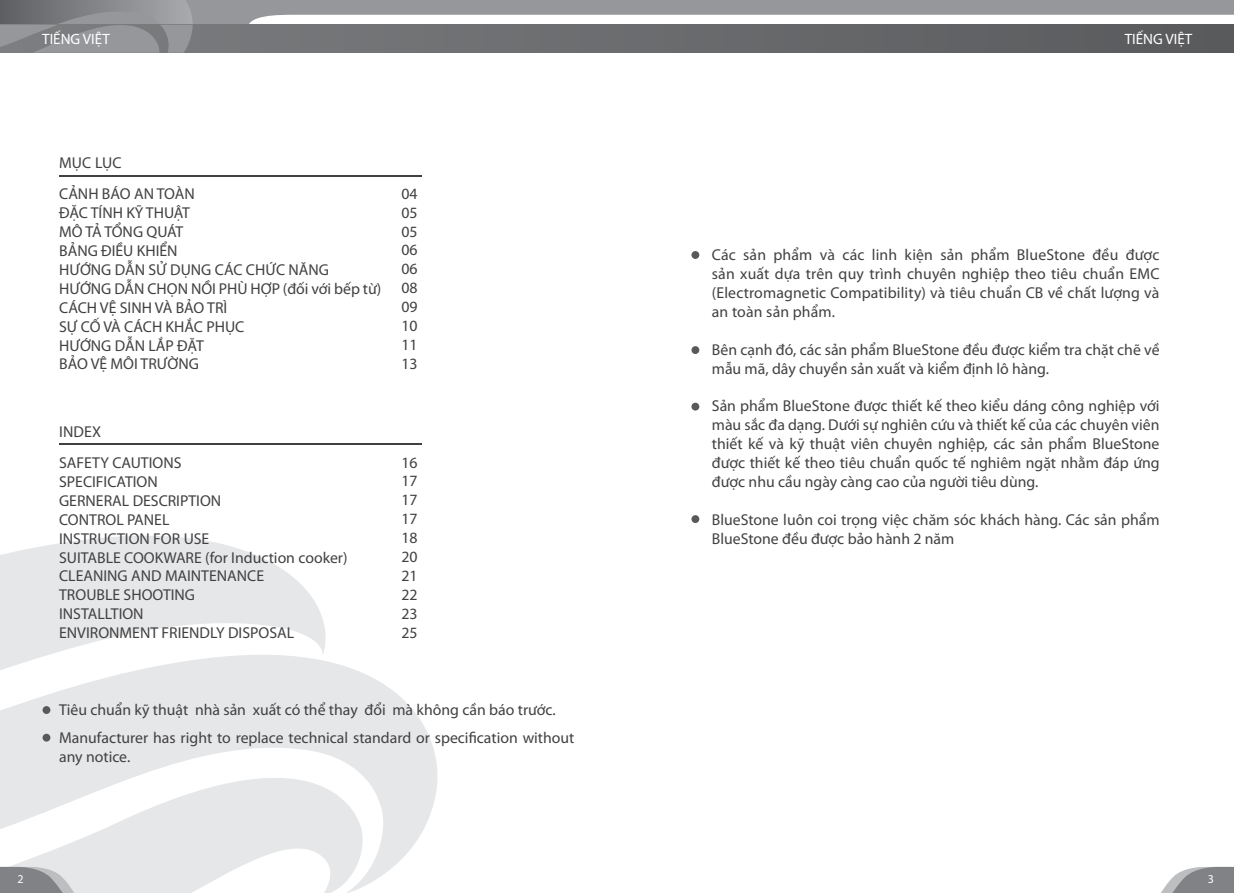
<style>
.page{position:relative;width:1234px;height:893px;background:#fff}
.page>*{position:absolute;margin:0;border:0;box-sizing:border-box;transform-origin:0 0}
.t1{font:15.75px/18.9px "Myriad Pro";color:#414042}
.t2{font:15.75px/18.9px "Myriad Pro";color:#424142}
.t3{font:15px "Myriad Pro";color:#fff}
.t4{font:12px "Myriad Pro";color:#fff}
</style>
<div class="page">
<svg style="left:0;top:536px;width:438px;height:357px;fill:#e6e7e8"></svg>
<div style="left:43px;top:706px;width:7px;height:8px;background:#58595b;border-radius:50%"></div>
<div style="left:43px;top:734px;width:7px;height:8px;background:#58595b;border-radius:50%"></div>
<hr style="left:59px;top:175px;width:362px;height:2px;background:#414042">
<hr style="left:59px;top:444px;width:362px;height:1px;background:#414042">
<div style="left:691px;top:251px;width:8px;height:8px;background:#58595b;border-radius:50%"></div>
<div style="left:691px;top:346px;width:8px;height:8px;background:#58595b;border-radius:50%"></div>
<div style="left:691px;top:403px;width:8px;height:8px;background:#58595b;border-radius:50%"></div>
<div style="left:691px;top:515px;width:8px;height:8px;background:#58595b;border-radius:50%"></div>
<svg style="left:193px;top:0;width:1040px;height:25px;fill:#95979a"></svg>
<svg style="left:193px;top:25px;width:1040px;height:28px;background:#68696b"></svg>
<svg style="left:0;top:0;width:193px;height:53px;background:#888a8d"></svg>
<svg style="left:0;top:867px;width:81px;height:26px;background:#a0a1a4"></svg>
<svg style="left:1161px;top:867px;width:72px;height:26px"></svg>
<p class="t3" style="left:42px;top:29px;width:69px">TIẾNG VIỆT</p>
<p class="t3" style="left:1124px;top:29px;width:69px">TIẾNG VIỆT</p>
<p class="t2" style="left:59px;top:147px;width:137px;line-height:30.9px">MỤC LỤC<br>CẢNH BÁO AN TOÀN</p>
<p class="t2" style="left:59px;top:203px;width:323px">ĐẶC TÍNH KỸ THUẬT<br>MÔ TẢ TỔNG QUÁT<br>BẢNG ĐIỀU KHIỂN<br>HƯỚNG DẪN SỬ DỤNG CÁC CHỨC NĂNG<br>HƯỚNG DẪN CHỌN NỒI PHÙ HỢP (đối với bếp từ)<br>CÁCH VỆ SINH VÀ BẢO TRÌ<br>SỰ CỐ VÀ CÁCH KHẮC PHỤC<br>HƯỚNG DẪN LẮP ĐẶT<br>BẢO VỆ MÔI TRƯỜNG</p>
<p class="t1" style="left:59px;top:416px;width:124px;line-height:30.9px">INDEX<br>SAFETY CAUTIONS</p>
<p class="t1" style="left:59px;top:472px;width:290px">SPECIFICATION<br>GERNERAL DESCRIPTION<br>CONTROL PANEL<br>INSTRUCTION FOR USE<br>SUITABLE COOKWARE (for Induction cooker)<br>CLEANING AND MAINTENANCE<br>TROUBLE SHOOTING<br>INSTALLTION<br>ENVIRONMENT FRIENDLY DISPOSAL</p>
<p class="t1" style="left:401px;top:184px;width:18px;text-align:justify">04<br>05<br>05<br>06<br>06<br>08<br>09<br>10<br>11<br>13</p>
<p class="t1" style="left:401px;top:452px;width:18px;text-align:justify">16<br>17<br>17<br>17<br>18<br>20<br>21<br>22<br>23<br>25</p>
<p class="t1" style="left:59px;top:696px;width:516px;line-height:27.9px">Tiêu chuẩn kỹ thuật nhà sản xuất có thể thay đổi mà không cần báo trước.<br>Manufacturer has right to replace technical standard or specification without</p>
<p class="t1" style="left:59px;top:747px;width:73px">any notice.</p>
<p class="t1" style="left:711px;top:245px;width:449px;text-align:justify">Các sản phẩm và các linh kiện sản phẩm BlueStone đều được sản xuất dựa trên quy trình chuyên nghiệp theo tiêu chuẩn EMC (Electromagnetic Compatibility) và tiêu chuẩn CB về chất lượng và an toàn sản phẩm.</p>
<p class="t1" style="left:711px;top:340px;width:449px">Bên cạnh đó, các sản phẩm BlueStone đều được kiểm tra chặt chẽ về mẫu mã, dây chuyền sản xuất và kiểm định lô hàng.</p>
<p class="t1" style="left:711px;top:396px;width:449px;text-align:justify">Sản phẩm BlueStone được thiết kế theo kiểu dáng công nghiệp với màu sắc đa dạng. Dưới sự nghiên cứu và thiết kế của các chuyên viên thiết kế và kỹ thuật viên chuyên nghiệp, các sản phẩm BlueStone được thiết kế theo tiêu chuẩn quốc tế nghiêm ngặt nhằm đáp ứng được nhu cầu ngày càng cao của người tiêu dùng.</p>
<p class="t1" style="left:711px;top:510px;width:449px">BlueStone luôn coi trọng việc chăm sóc khách hàng. Các sản phẩm<br>BlueStone đều được bảo hành 2 năm</p>
<p class="t4" style="left:18px;top:871px;width:8px">2</p>
<p class="t4" style="left:1207px;top:871px;width:8px">3</p>
</div>
